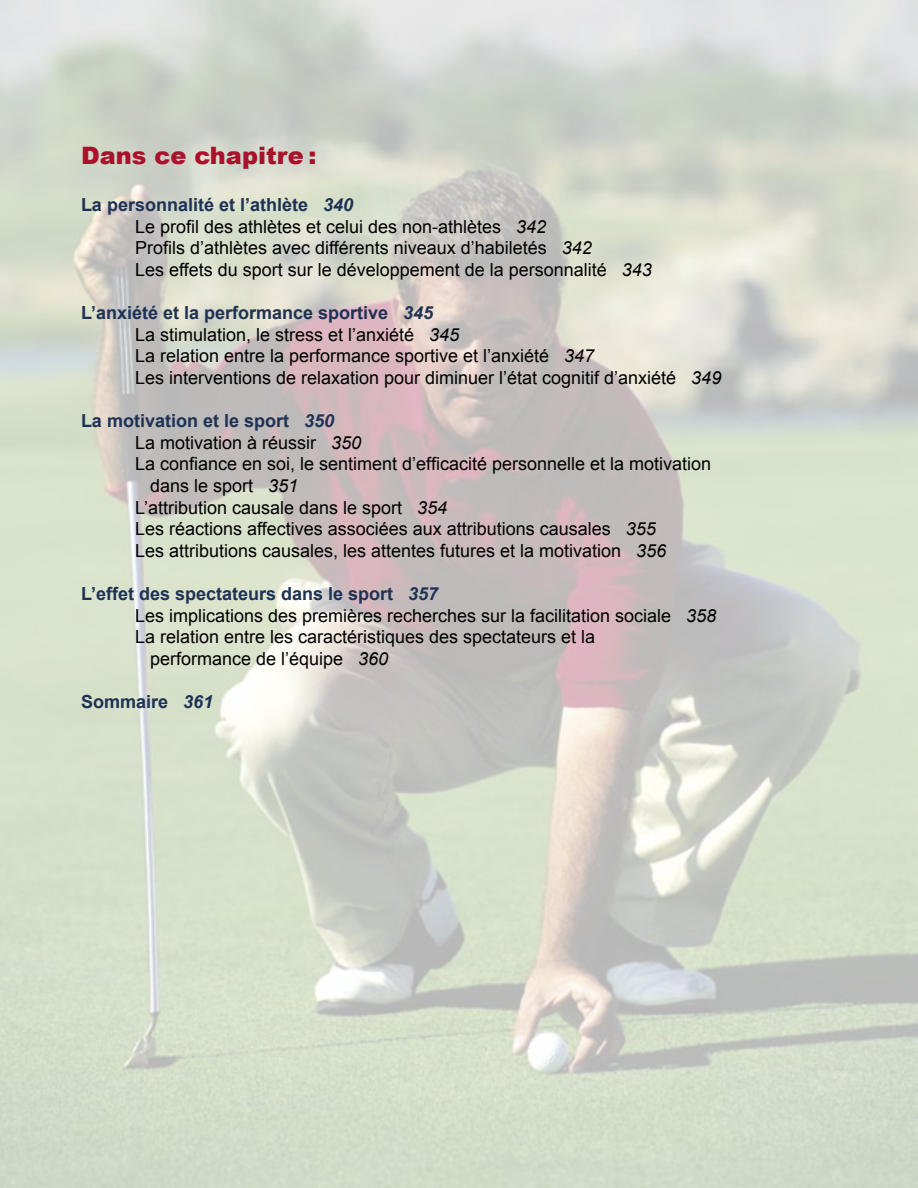
<style>
.page{position:relative;width:918px;height:1188px;background:#fff}
.page>*{position:absolute;margin:0;border:0;box-sizing:border-box;transform-origin:0 0}
.t1{font:900 24px "Arial";color:#a9122a}
.t2{font:18px/21.6px "Arial";color:#000}
.t3{font:700 18px "Arial";color:#1d3254}
.s1{font-weight:700;color:#1d3254}
.s2{font-weight:700;font-style:italic;color:#1d3254}
.s3{font-style:italic}
</style>
<div class="page">
<img style="left:0;top:0;width:918px;height:1188px">
<h1 class="t1" style="left:81px;top:138px;width:237px">Dans ce chapitre :</h1>
<p class="t2" style="left:135px;top:194px;width:518px;text-indent:-54px"><span class="s1">La personnalité et l’athlète</span> <span class="s2">340<br></span>Le profil des athlètes et celui des non-athlètes <span class="s3">342<br></span>Profils d’athlètes avec différents niveaux d’habiletés <span class="s3">342<br></span>Les effets du sport sur le développement de la personnalité <span class="s3">343</span></p>
<p class="t2" style="left:135px;top:302px;width:588px;text-indent:-54px"><span class="s1">L’anxiété et la performance sportive</span> <span class="s2">345<br></span>La stimulation, le stress et l’anxiété <span class="s3">345<br></span>La relation entre la performance sportive et l’anxiété <span class="s3">347<br></span>Les interventions de relaxation pour diminuer l’état cognitif d’anxiété <span class="s3">349</span></p>
<p class="t3" style="left:81px;top:409px;width:255px">La motivation et le sport <span class="s3">350</span></p>
<p class="t2" style="left:135px;top:432px;width:228px">La motivation à réussir <span class="s3">350</span></p>
<p class="t2" style="left:135px;top:454px;width:578px">La confiance en soi, le sentiment d’efficacité personnelle et la motivation</p>
<p class="t2" style="left:150px;top:475px;width:150px">dans le sport <span class="s3">351</span></p>
<p class="t2" style="left:135px;top:497px;width:314px">L’attribution causale dans le sport <span class="s3">354</span></p>
<p class="t2" style="left:135px;top:518px;width:522px">Les réactions affectives associées aux attributions causales <span class="s3">355</span></p>
<p class="t2" style="left:135px;top:540px;width:533px">Les attributions causales, les attentes futures et la motivation <span class="s3">356</span></p>
<p class="t3" style="left:81px;top:582px;width:359px">L’effet des spectateurs dans le sport <span class="s3">357</span></p>
<p class="t2" style="left:135px;top:605px;width:583px">Les implications des premières recherches sur la facilitation sociale <span class="s3">358</span></p>
<p class="t2" style="left:135px;top:626px;width:462px">La relation entre les caractéristiques des spectateurs et la</p>
<p class="t2" style="left:150px;top:648px;width:240px">performance de l’équipe <span class="s3">360</span></p>
<p class="t3" style="left:81px;top:690px;width:134px">Sommaire <span class="s3">361</span></p>
</div>
